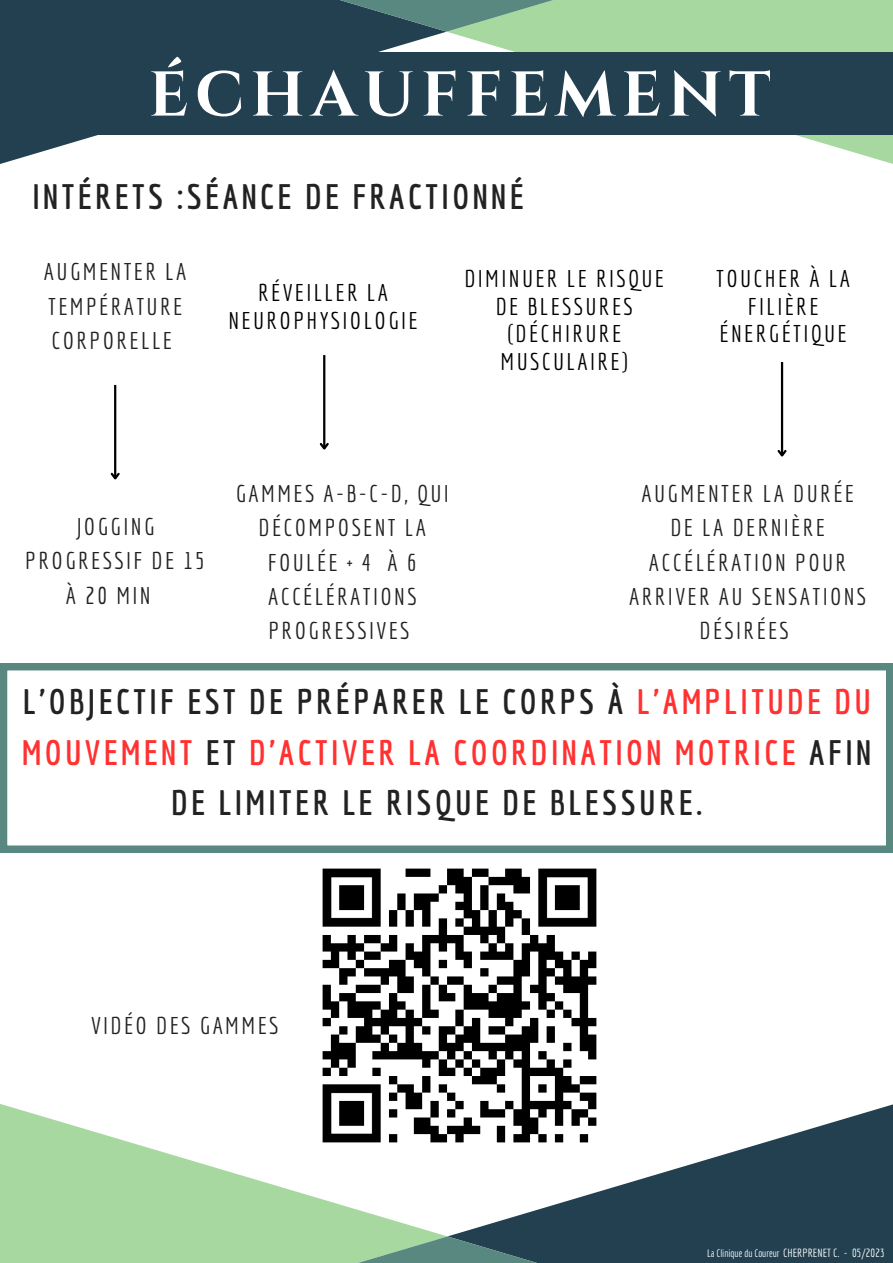
<style>
.page{position:relative;width:893px;height:1263px;background:#fff}
.page>*{position:absolute;margin:0;border:0;box-sizing:border-box;transform-origin:0 0}
.t1{font:700 63.15px "Cinzel";letter-spacing:.1em;color:#fff}
.t2{font:700 34.5px/50.1px "Economica";letter-spacing:.1em;color:#222;text-align:center}
.t3{font:23.62px/34.3px "Economica";letter-spacing:.1em;color:#222;text-align:center}
.t4{font:23.62px/27.6px "Economica";letter-spacing:.1em;color:#000;text-align:center}
.t5{font:11.55px "Economica";color:#fff}
.s1{color:#ff3131}
.s2{font-size:10.5px}
</style>
<div class="page">
<svg style="left:0;top:0;width:445px;height:164px;fill:#224050"></svg>
<svg style="left:448px;top:0;width:445px;height:164px;fill:#a6d8a0"></svg>
<svg style="left:233px;top:0;width:427px;height:32px;background:#618b7a"></svg>
<svg style="left:449px;top:1104px;width:444px;height:159px;fill:#224050"></svg>
<svg style="left:0;top:1104px;width:446px;height:159px;fill:#a6d8a0"></svg>
<svg style="left:232px;top:1236px;width:430px;height:27px;background:#628b7a"></svg>
<div style="left:0;top:52px;width:893px;height:83px;background:#224050"></div>
<hr style="left:114px;top:385px;width:2px;height:93px;background:#000">
<svg style="left:110px;top:471px;width:10px;height:9px"></svg>
<hr style="left:323px;top:355px;width:2px;height:93px;background:#000">
<svg style="left:319px;top:441px;width:10px;height:9px"></svg>
<hr style="left:781px;top:362px;width:2px;height:93px;background:#000">
<svg style="left:777px;top:448px;width:10px;height:9px"></svg>
<img style="left:307px;top:868px;width:305px;height:290px">
<svg style="left:0;top:663px;width:893px;height:190px"></svg>
<p class="t1" style="left:149px;top:54px;width:623px">ÉCHAUFFEMENT</p>
<p class="t2" style="left:32px;top:171px;width:493px">INTÉRETS :SÉANCE DE FRACTIONNÉ</p>
<p class="t3" style="left:44px;top:254px;width:144px;text-align:left">AUGMENTER LA<br>TEMPÉRATURE<br>CORPORELLE</p>
<p class="t4" style="left:228px;top:279px;width:191px">RÉVEILLER LA<br>NEUROPHYSIOLOGIE</p>
<p class="t4" style="left:464px;top:265px;width:201px">DIMINUER LE RISQUE<br>DE BLESSURES (DÉCHIRURE<br>MUSCULAIRE)</p>
<p class="t4" style="left:716px;top:265px;width:135px">TOUCHER À LA<br>FILIÈRE<br>ÉNERGÉTIQUE</p>
<p class="t3" style="left:25px;top:509px;width:181px">JOGGING<br>PROGRESSIF DE 15<br>À 20 MIN</p>
<p class="t3" style="left:236px;top:476px;width:215px">GAMMES A-B-C-D, QUI<br>DÉCOMPOSENT LA<br>FOULÉE + 4 À 6<br>ACCÉLÉRATIONS<br>PROGRESSIVES</p>
<p class="t3" style="left:629px;top:476px;width:239px">AUGMENTER LA DURÉE<br>DE LA DERNIÈRE<br>ACCÉLÉRATION POUR<br>ARRIVER AU SENSATIONS<br>DÉSIRÉES</p>
<p class="t2" style="left:22px;top:676px;width:850px">L'OBJECTIF EST DE PRÉPARER LE CORPS À <span class="s1">L'AMPLITUDE DU<br>MOUVEMENT</span> ET <span class="s1">D'ACTIVER LA COORDINATION MOTRICE</span> AFIN<br>DE LIMITER LE RISQUE DE BLESSURE.</p>
<p class="t3" style="left:91px;top:1008px;width:189px">VIDÉO DES GAMMES</p>
<p class="t5" style="left:707px;top:1246px;width:179px"><span class="s2">La Clinique du Coureur</span> CHERPRENET C. - 05/2023</p>
</div>
